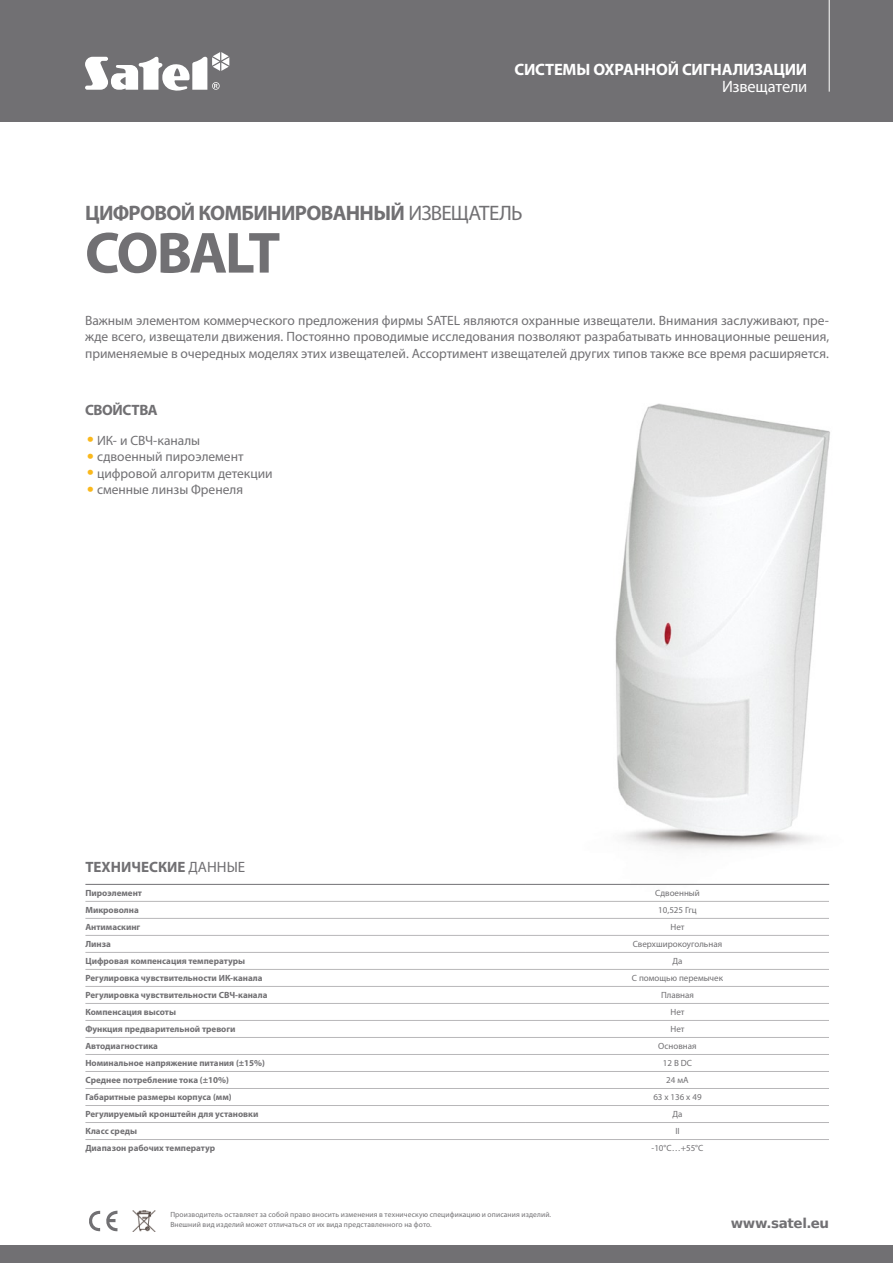
<style>
.page{position:relative;width:893px;height:1263px;background:#fff}
.page>*{position:absolute;margin:0;border:0;box-sizing:border-box;transform-origin:0 0}
.t1{font:700 58.5px "Myriad Pro";letter-spacing:-.05em;color:#717073}
.t2{font:700 21px "Myriad Pro";letter-spacing:-.03em;color:#717073}
.t3{font:700 16.5px "Myriad Pro";letter-spacing:-.015em;color:#fff}
.t4{font:16.5px "Myriad Pro";letter-spacing:-.015em;color:#fff}
.t5{font:700 15px "Myriad Pro";color:#717073}
.t6{font:700 15px "Myriad Pro";letter-spacing:-.025em;color:#717073}
.t7{font:13.5px/16.5px "Myriad Pro";color:#717073;text-align:justify}
.t8{font:700 13.5px "Prima Sans EU";letter-spacing:-.03em;color:#717073}
.t9{font:700 9px "Myriad Pro";color:#717073}
.t10{font:9px "Myriad Pro";color:#717073}
.t11{font:7.5px/10.5px "Myriad Pro";letter-spacing:.02em;color:#717073}
.s1{font-weight:400}
.s2{font-family:"Prima Sans EU";font-size:18px;color:#fab81c}
</style>
<div class="page">
<div style="left:0;top:0;width:893px;height:121px;background:#717073"></div>
<svg style="left:85px;top:52px;width:144px;height:39px"></svg>
<hr style="left:829px;top:0;width:1px;height:92px;background:#fff">
<img style="left:132px;top:1210px;width:24px;height:21px">
<svg style="left:89px;top:1210px;width:28px;height:22px"></svg>
<div style="left:0;top:1245px;width:893px;height:18px;background:#717073"></div>
<img style="left:582px;top:404px;width:248px;height:481px">
<hr style="left:85px;top:884px;width:441px;height:1px;background:#717073">
<hr style="left:526px;top:884px;width:303px;height:1px;background:#717073">
<hr style="left:85px;top:901px;width:441px;height:1px;background:#b8b7b9">
<hr style="left:85px;top:918px;width:441px;height:1px;background:#b8b7b9">
<hr style="left:526px;top:901px;width:303px;height:1px;background:#b8b7b9">
<hr style="left:526px;top:918px;width:303px;height:1px;background:#b8b7b9">
<hr style="left:85px;top:935px;width:441px;height:1px;background:#b8b7b9">
<hr style="left:526px;top:935px;width:303px;height:1px;background:#b8b7b9">
<hr style="left:85px;top:952px;width:441px;height:1px;background:#b8b7b9">
<hr style="left:85px;top:969px;width:441px;height:1px;background:#b8b7b9">
<hr style="left:85px;top:986px;width:441px;height:1px;background:#b8b7b9">
<hr style="left:85px;top:1003px;width:441px;height:1px;background:#b8b7b9">
<hr style="left:85px;top:1020px;width:441px;height:1px;background:#b8b7b9">
<hr style="left:85px;top:1037px;width:441px;height:1px;background:#b8b7b9">
<hr style="left:526px;top:952px;width:303px;height:1px;background:#b8b7b9">
<hr style="left:526px;top:969px;width:303px;height:1px;background:#b8b7b9">
<hr style="left:526px;top:1003px;width:303px;height:1px;background:#b8b7b9">
<hr style="left:526px;top:986px;width:303px;height:1px;background:#b8b7b9">
<hr style="left:526px;top:1020px;width:303px;height:1px;background:#b8b7b9">
<hr style="left:526px;top:1037px;width:303px;height:1px;background:#b8b7b9">
<hr style="left:85px;top:1054px;width:441px;height:1px;background:#b8b7b9">
<hr style="left:85px;top:1071px;width:441px;height:1px;background:#b8b7b9">
<hr style="left:526px;top:1054px;width:303px;height:1px;background:#b8b7b9">
<hr style="left:526px;top:1071px;width:303px;height:1px;background:#b8b7b9">
<hr style="left:85px;top:1088px;width:441px;height:1px;background:#b8b7b9">
<hr style="left:526px;top:1088px;width:303px;height:1px;background:#b8b7b9">
<hr style="left:85px;top:1105px;width:441px;height:1px;background:#b8b7b9">
<hr style="left:526px;top:1105px;width:303px;height:1px;background:#b8b7b9">
<hr style="left:85px;top:1122px;width:441px;height:1px;background:#b8b7b9">
<hr style="left:526px;top:1122px;width:303px;height:1px;background:#b8b7b9">
<hr style="left:85px;top:1139px;width:441px;height:1px;background:#b8b7b9">
<hr style="left:526px;top:1139px;width:303px;height:1px;background:#b8b7b9">
<p class="t3" style="left:514px;top:59px;width:294px">СИСТЕМЫ ОХРАННОЙ СИГНАЛИЗАЦИИ</p>
<p class="t4" style="left:722px;top:76px;width:87px">Извещатели</p>
<h2 class="t2" style="left:85px;top:199px;width:439px">ЦИФРОВОЙ КОМБИНИРОВАННЫЙ <span class="s1">ИЗВЕЩАТЕЛЬ</span></h2>
<h1 class="t1" style="left:85px;top:215px;width:197px">COBALT</h1>
<p class="t7" style="left:85px;top:312px;width:746px">Важным элементом коммерческого предложения фирмы SATEL являются охранные извещатели. Внимания заслуживают, пре&shy;жде всего, извещатели движения. Постоянно проводимые исследования позволяют разрабатывать инновационные решения, применяемые в очередных моделях этих извещателей. Ассортимент извещателей других типов также все время расширяется.</p>
<p class="t6" style="left:85px;top:401px;width:74px">СВОЙСТВА</p>
<p class="t7" style="left:85px;top:432px;width:117px"><span class="s2">•</span>ИК- и СВЧ-каналы</p>
<p class="t7" style="left:85px;top:448px;width:160px"><span class="s2">•</span>сдвоенный пироэлемент</p>
<p class="t7" style="left:85px;top:465px;width:189px"><span class="s2">•</span>цифровой алгоритм детекции</p>
<p class="t7" style="left:85px;top:481px;width:160px"><span class="s2">•</span>сменные линзы Френеля</p>
<p class="t5" style="left:85px;top:857px;width:161px">ТЕХНИЧЕСКИЕ <span class="s1">ДАННЫЕ</span></p>
<p class="t9" style="left:85px;top:887px;width:58px">Пироэлемент</p>
<p class="t10" style="left:655px;top:888px;width:46px">Сдвоенный</p>
<p class="t9" style="left:85px;top:904px;width:55px">Микроволна</p>
<p class="t10" style="left:658px;top:905px;width:40px">10,525 Ггц</p>
<p class="t9" style="left:85px;top:921px;width:56px">Антимаскинг</p>
<p class="t10" style="left:670px;top:922px;width:16px">Нет</p>
<p class="t9" style="left:85px;top:938px;width:27px">Линза</p>
<p class="t10" style="left:633px;top:939px;width:91px">Сверхширокоугольная</p>
<p class="t9" style="left:85px;top:955px;width:161px">Цифровая компенсация температуры</p>
<p class="t10" style="left:672px;top:956px;width:12px">Да</p>
<p class="t9" style="left:85px;top:972px;width:179px">Регулировка чувствительности ИК-канала</p>
<p class="t10" style="left:632px;top:973px;width:93px">С помощью перемычек</p>
<p class="t9" style="left:85px;top:989px;width:184px">Регулировка чувствительности СВЧ-канала</p>
<p class="t10" style="left:661px;top:990px;width:34px">Плавная</p>
<p class="t9" style="left:85px;top:1006px;width:92px">Компенсация высоты</p>
<p class="t10" style="left:670px;top:1007px;width:16px">Нет</p>
<p class="t9" style="left:85px;top:1023px;width:152px">Функция предварительной тревоги</p>
<p class="t10" style="left:670px;top:1024px;width:16px">Нет</p>
<p class="t9" style="left:85px;top:1040px;width:74px">Автодиагностика</p>
<p class="t10" style="left:658px;top:1041px;width:40px">Основная</p>
<p class="t9" style="left:85px;top:1057px;width:181px">Номинальное напряжение питания (±15%)</p>
<p class="t10" style="left:663px;top:1058px;width:31px">12 В DC</p>
<p class="t9" style="left:85px;top:1074px;width:145px">Среднее потребление тока (±10%)</p>
<p class="t10" style="left:666px;top:1075px;width:24px">24 мА</p>
<p class="t9" style="left:85px;top:1091px;width:148px">Габаритные размеры корпуса (мм)</p>
<p class="t10" style="left:653px;top:1092px;width:50px">63 x 136 x 49</p>
<p class="t9" style="left:85px;top:1108px;width:174px">Регулируемый кронштейн для установки</p>
<p class="t10" style="left:672px;top:1109px;width:12px">Да</p>
<p class="t9" style="left:85px;top:1125px;width:53px">Класс среды</p>
<p class="t10" style="left:675px;top:1126px;width:6px">II</p>
<p class="t9" style="left:85px;top:1142px;width:131px">Диапазон рабочих температур</p>
<p class="t10" style="left:652px;top:1143px;width:53px">-10°C…+55°C</p>
<p class="t11" style="left:170px;top:1209px;width:382px">Производитель оставляет за собой право вносить изменения в техническую спецификацию и описания изделий.<br>Внешний вид изделий может отличаться от их вида представленного на фото.</p>
<p class="t8" style="left:731px;top:1213px;width:100px">www.satel.eu</p>
</div>
